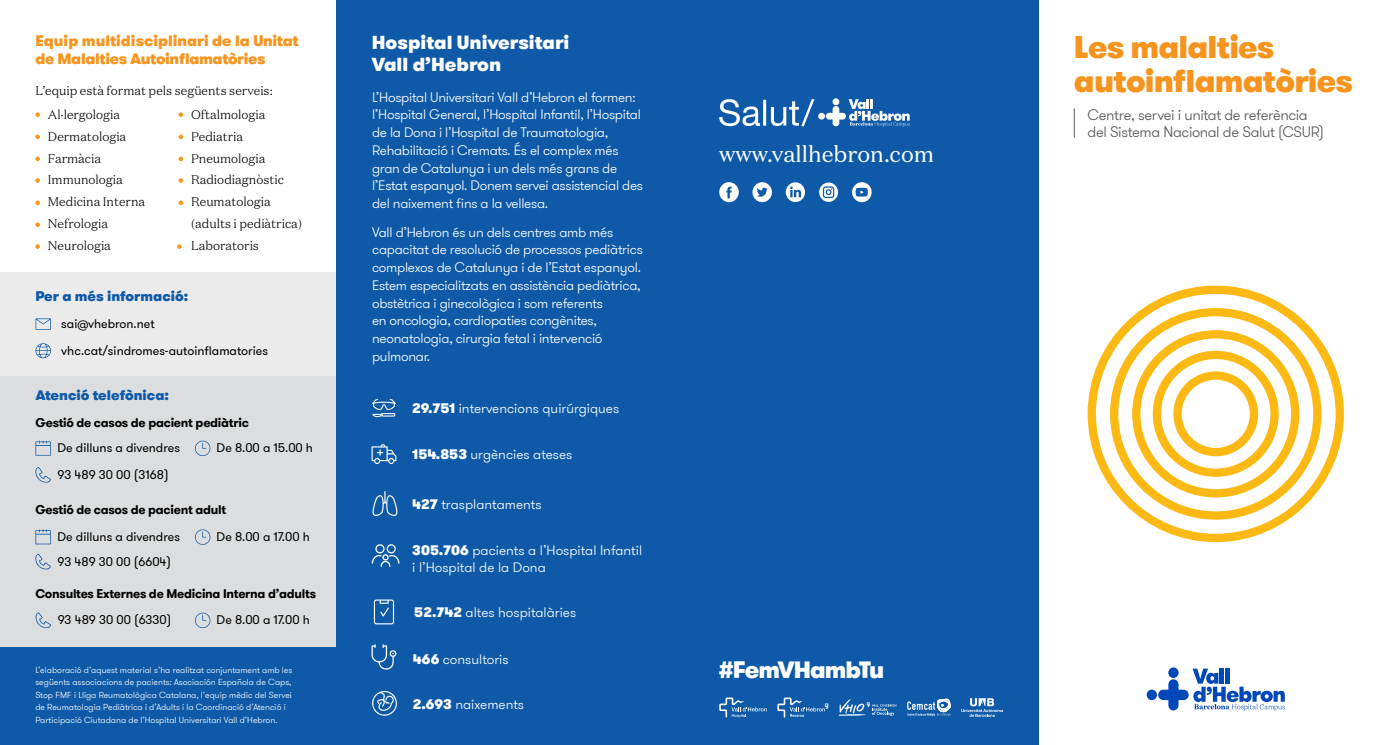
<style>
.page{position:relative;width:1393px;height:745px;background:#fff}
.page>*{position:absolute;margin:0;border:0;box-sizing:border-box;transform-origin:0 0}
.t1{font:900 31.25px/33.8px "GT Walsheim Pro";letter-spacing:-.025em;color:#f7941e}
.t2{font:900 23.5px "GT Walsheim Pro";letter-spacing:-.045em;color:#fff}
.t3{font:22.38px "Domaine Text";color:#fff}
.t4{font:900 18.75px/22.5px "GT Walsheim Pro";color:#fff}
.t5{font:300 15px "GT Walsheim Pro";letter-spacing:-.03em;color:#58595b}
.t6{font:900 15px "GT Walsheim Pro";color:#f7941e}
.t7{font:900 15px "GT Walsheim Pro";letter-spacing:-.02em;color:#f7941e}
.t8{font:300 13.75px/17.8px "GT Walsheim Pro";letter-spacing:-.02em;color:#fff}
.t9{font:300 13.75px "GT Walsheim Pro";color:#fff}
.t10{font:900 13.75px "GT Walsheim Pro";color:#0e5aa8}
.t11{font:300 12.5px "Domaine Text";color:#000}
.t12{font:12.5px "GT Walsheim Pro";color:#000}
.t13{font:700 12.5px "GT Walsheim Pro";letter-spacing:-.02em;color:#000}
.t14{font:300 8.75px/12.5px "GT Walsheim Pro";color:#fff}
.s1{font-weight:900}
</style>
<div class="page">
<div style="left:1146px;top:689px;width:11px;height:10px;background:#0047ba;border-radius:50%"></div>
<svg style="left:1158px;top:668px;width:126px;height:42px"></svg>
<div style="left:0;top:374px;width:337px;height:273px;background:#dcddde"></div>
<div style="left:0;top:647px;width:337px;height:97px;background:#0e5aa8"></div>
<div style="left:0;top:272px;width:337px;height:103px;background:#ebebec"></div>
<svg style="left:1087px;top:285px;width:256px;height:256px"></svg>
<div style="left:684px;top:0;width:354px;height:744px;background:#0e5aa8"></div>
<div style="left:818px;top:113px;width:7px;height:6px;background:#fff;border-radius:50%"></div>
<svg style="left:826px;top:99px;width:83px;height:27px"></svg>
<svg style="left:719px;top:99px;width:95px;height:27px"></svg>
<svg style="left:719px;top:182px;width:20px;height:20px"></svg>
<svg style="left:752px;top:182px;width:20px;height:20px"></svg>
<svg style="left:785px;top:182px;width:20px;height:20px"></svg>
<svg style="left:819px;top:182px;width:19px;height:20px"></svg>
<svg style="left:852px;top:182px;width:19px;height:20px"></svg>
<svg style="left:719px;top:697px;width:47px;height:20px"></svg>
<svg style="left:907px;top:698px;width:44px;height:17px"></svg>
<svg style="left:961px;top:698px;width:42px;height:18px"></svg>
<svg style="left:777px;top:697px;width:51px;height:20px"></svg>
<svg style="left:839px;top:699px;width:57px;height:16px"></svg>
<div style="left:337px;top:0;width:347px;height:744px;background:#0e5aa8"></div>
<svg style="left:372px;top:544px;width:27px;height:22px"></svg>
<svg style="left:371px;top:644px;width:25px;height:25px"></svg>
<svg style="left:371px;top:444px;width:25px;height:20px"></svg>
<svg style="left:372px;top:691px;width:25px;height:24px"></svg>
<svg style="left:372px;top:491px;width:25px;height:24px"></svg>
<svg style="left:372px;top:399px;width:24px;height:18px"></svg>
<svg style="left:374px;top:599px;width:20px;height:25px"></svg>
<svg style="left:35px;top:112px;width:5px;height:5px"></svg>
<svg style="left:179px;top:112px;width:4px;height:5px"></svg>
<svg style="left:35px;top:134px;width:5px;height:5px"></svg>
<svg style="left:179px;top:134px;width:4px;height:5px"></svg>
<svg style="left:35px;top:156px;width:5px;height:5px"></svg>
<svg style="left:179px;top:156px;width:4px;height:5px"></svg>
<hr style="left:1074px;top:108px;width:1px;height:30px;background:#58595b">
<svg style="left:35px;top:467px;width:16px;height:15px"></svg>
<svg style="left:35px;top:553px;width:16px;height:16px"></svg>
<svg style="left:35px;top:612px;width:16px;height:15px"></svg>
<svg style="left:195px;top:440px;width:15px;height:16px"></svg>
<svg style="left:195px;top:529px;width:15px;height:15px"></svg>
<svg style="left:195px;top:612px;width:15px;height:15px"></svg>
<svg style="left:35px;top:440px;width:16px;height:15px"></svg>
<svg style="left:35px;top:529px;width:16px;height:15px"></svg>
<svg style="left:35px;top:178px;width:5px;height:5px"></svg>
<svg style="left:179px;top:178px;width:4px;height:5px"></svg>
<svg style="left:35px;top:200px;width:5px;height:5px"></svg>
<svg style="left:179px;top:200px;width:4px;height:5px"></svg>
<svg style="left:35px;top:222px;width:5px;height:5px"></svg>
<svg style="left:177px;top:244px;width:5px;height:5px"></svg>
<svg style="left:35px;top:244px;width:5px;height:5px"></svg>
<svg style="left:36px;top:318px;width:15px;height:11px"></svg>
<svg style="left:35px;top:343px;width:16px;height:15px"></svg>
<h2 class="t6" style="left:35px;top:31px;width:265px">Equip multidisciplinari de la Unitat</h2>
<h2 class="t7" style="left:35px;top:48px;width:232px">de Malalties Autoinflamatòries</h2>
<p class="t11" style="left:36px;top:82px;width:239px">L’equip està format pels següents serveis:</p>
<p class="t11" style="left:48px;top:107px;width:74px">Al·lergologia</p>
<p class="t11" style="left:48px;top:129px;width:80px">Dermatologia</p>
<p class="t11" style="left:48px;top:150px;width:55px">Farmàcia</p>
<p class="t11" style="left:48px;top:172px;width:76px">Immunologia</p>
<p class="t11" style="left:48px;top:194px;width:99px">Medicina Interna</p>
<p class="t11" style="left:48px;top:216px;width:62px">Nefrologia</p>
<p class="t11" style="left:48px;top:237px;width:64px">Neurologia</p>
<p class="t11" style="left:191px;top:107px;width:76px">Oftalmologia</p>
<p class="t11" style="left:191px;top:129px;width:54px">Pediatria</p>
<p class="t11" style="left:191px;top:150px;width:76px">Pneumologia</p>
<p class="t11" style="left:191px;top:172px;width:95px">Radiodiagnòstic</p>
<p class="t11" style="left:191px;top:194px;width:81px">Reumatologia</p>
<p class="t11" style="left:191px;top:216px;width:113px">(adults i pediàtrica)</p>
<p class="t11" style="left:191px;top:237px;width:69px">Laboratoris</p>
<h2 class="t10" style="left:35px;top:286px;width:154px">Per a més informació:</h2>
<p class="t12" style="left:61px;top:316px;width:95px">sai@vhebron.net</p>
<p class="t12" style="left:61px;top:342px;width:208px">vhc.cat/sindromes-autoinflamatories</p>
<h2 class="t10" style="left:35px;top:385px;width:135px">Atenció telefònica:</h2>
<h3 class="t13" style="left:36px;top:414px;width:215px">Gestió de casos de pacient pediàtric</h3>
<p class="t12" style="left:58px;top:439px;width:124px">De dilluns a divendres</p>
<p class="t12" style="left:58px;top:466px;width:113px">93 489 30 00 (3168)</p>
<p class="t12" style="left:217px;top:440px;width:98px">De 8.00 a 15.00 h</p>
<h3 class="t13" style="left:35px;top:501px;width:192px">Gestió de casos de pacient adult</h3>
<p class="t12" style="left:58px;top:528px;width:124px">De dilluns a divendres</p>
<p class="t12" style="left:57px;top:553px;width:115px">93 489 30 00 (6604)</p>
<p class="t12" style="left:217px;top:528px;width:95px">De 8.00 a 17.00 h</p>
<h3 class="t13" style="left:35px;top:585px;width:282px">Consultes Externes de Medicina Interna d’adults</h3>
<p class="t12" style="left:58px;top:611px;width:115px">93 489 30 00 (6330)</p>
<p class="t12" style="left:217px;top:611px;width:95px">De 8.00 a 17.00 h</p>
<p class="t14" style="left:35px;top:663px;width:258px">L’elaboració d’aquest material s’ha realitzat conjuntament amb les següents associacions de pacients: Asociación Española de Caps, Stop FMF i Lliga Reumatològica Catalana, l’equip mèdic del Servei de Reumatologia Pediàtrica i d’Adults i la Coordinació d’Atenció i Participació Ciutadana de l’Hospital Universitari Vall d’Hebron.</p>
<h2 class="t4" style="left:372px;top:31px;width:199px">Hospital Universitari<br>Vall d’Hebron</h2>
<p class="t8" style="left:372px;top:88px;width:272px">L’Hospital Universitari Vall d’Hebron el formen: l’Hospital General, l’Hospital Infantil, l’Hospital de la Dona i l’Hospital de Traumatologia, Rehabilitació i Cremats. És el complex més gran de Catalunya i un dels més grans de l’Estat espanyol. Donem servei assistencial des del naixement fins a la vellesa.</p>
<p class="t8" style="left:372px;top:223px;width:272px">Vall d’Hebron és un dels centres amb més capacitat de resolució de processos pediàtrics complexos de Catalunya i de l’Estat espanyol.<br>Estem especialitzats en assistència pediàtrica, obstètrica i ginecològica i som referents<br>en oncologia, cardiopaties congènites, neonatologia, cirurgia fetal i intervenció pulmonar.</p>
<p class="t9" style="left:412px;top:399px;width:208px"><span class="s1">29.751</span> intervencions quirúrgiques</p>
<p class="t9" style="left:412px;top:445px;width:162px"><span class="s1">154.853</span> urgències ateses</p>
<p class="t9" style="left:412px;top:495px;width:131px"><span class="s1">427</span> trasplantaments</p>
<p class="t9" style="left:412px;top:540px;width:231px"><span class="s1">305.706</span> pacients a l’Hospital Infantil</p>
<p class="t9" style="left:412px;top:558px;width:135px">i l’Hospital de la Dona</p>
<p class="t9" style="left:414px;top:603px;width:163px"><span class="s1">52.742</span> altes hospitalàries</p>
<p class="t9" style="left:413px;top:649px;width:97px"><span class="s1">466</span> consultoris</p>
<p class="t9" style="left:413px;top:694px;width:113px"><span class="s1">2.693</span> naixements</p>
<p class="t3" style="left:719px;top:140px;width:216px">www.vallhebron.com</p>
<p class="t2" style="left:719px;top:654px;width:167px">#FemVHambTu</p>
<h1 class="t1" style="left:1074px;top:30px;width:280px">Les malalties autoinflamatòries</h1>
<h1 class="t5" style="left:1087px;top:105px;width:222px">Centre, servei i unitat de referència</h1>
<h1 class="t5" style="left:1087px;top:122px;width:238px">del Sistema Nacional de Salut (CSUR)</h1>
</div>
